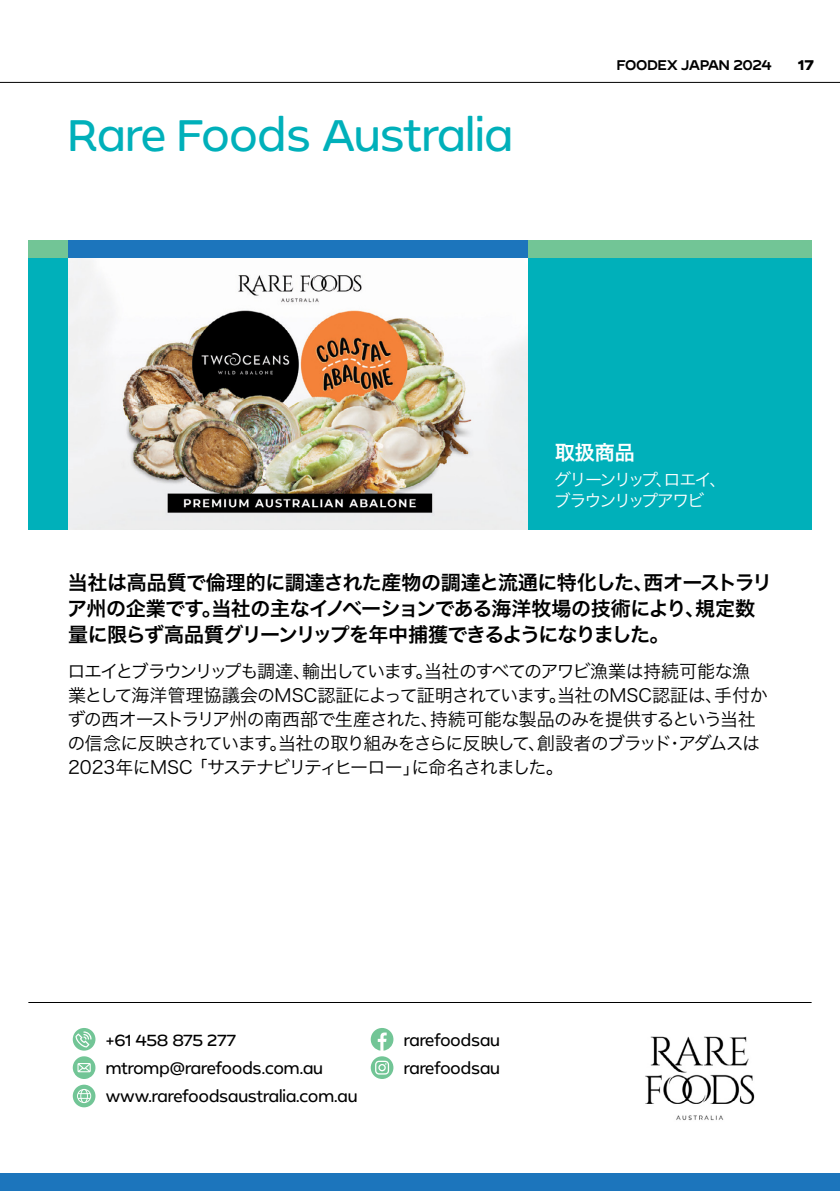
<style>
.page{position:relative;width:840px;height:1191px;background:#fff}
.page>*{position:absolute;margin:0;border:0;box-sizing:border-box;transform-origin:0 0}
.t1{font:44px "Byrd";letter-spacing:-.03em;color:#00b0ba}
.t2{font:20px/26px "Hira Kaku Pro N W6";letter-spacing:-.035em;color:#000}
.t3{font:20px "Hira Kaku Pro N W6";color:#fff}
.t4{font:18px/24px "Hira Kaku Pro N W3";letter-spacing:-.055em;color:#000}
.t5{font:17px/20.4px "Hira Kaku Pro N W3";letter-spacing:-.125em;color:#fff}
.t6{font:16px/28.4px "Byrd";letter-spacing:-.03em;color:#000}
.t7{font:600 14px "Byrd";letter-spacing:-.025em;color:#000}
.t8{font:800 14px "Byrd";color:#000}
</style>
<div class="page">
<div style="left:28px;top:240px;width:783px;height:289px;background:#00b0ba"></div>
<img style="left:645px;top:1036px;width:110px;height:85px">
<img style="left:68px;top:257px;width:459px;height:272px">
<svg style="left:73px;top:1028px;width:22px;height:22px"></svg>
<svg style="left:73px;top:1056px;width:23px;height:51px"></svg>
<svg style="left:370px;top:1028px;width:23px;height:22px"></svg>
<svg style="left:370px;top:1056px;width:23px;height:23px"></svg>
<hr style="left:28px;top:1002px;width:783px;height:1px;background:#000">
<div style="left:68px;top:240px;width:459px;height:17px;background:#1c75bc"></div>
<div style="left:527px;top:240px;width:284px;height:17px;background:#72c596"></div>
<div style="left:28px;top:240px;width:40px;height:17px;background:#72c596"></div>
<div style="left:0;top:1174px;width:839px;height:17px;background:#1c75bc"></div>
<hr style="left:0;top:82px;width:839px;height:1px;background:#000">
<p class="t1" style="left:68px;top:104px;width:446px">Rare Foods Australia</p>
<p class="t7" style="left:616px;top:55px;width:156px">FOODEX JAPAN 2024</p>
<p class="t8" style="left:797px;top:55px;width:17px">17</p>
<p class="t3" style="left:554px;top:434px;width:81px">取扱商品</p>
<p class="t5" style="left:553px;top:468px;width:174px">グリーンリップ、ロエイ、ブラウンリップアワビ</p>
<p class="t2" style="left:67px;top:569px;width:706px">当社は高品質で倫理的に調達された産物の調達と流通に特化した、西オーストラリア州の企業です。当社の主なイノベーションである海洋牧場の技術により、規定数量に限らず高品質グリーンリップを年中捕獲できるようになりました。</p>
<p class="t4" style="left:67px;top:658px;width:701px">ロエイとブラウンリップも調達、輸出しています。当社のすべてのアワビ漁業は持続可能な漁業として海洋管理協議会のMSC認証によって証明されています。当社のMSC認証は、手付かずの西オーストラリア州の南西部で生産された、持続可能な製品のみを提供するという当社の信念に反映されています。当社の取り組みをさらに反映して、創設者のブラッド・アダムスは2023年にMSC 「サステナビリティヒーロー」に命名されました。</p>
<p class="t6" style="left:106px;top:1025px;width:253px">+61 458 875 277 mtromp@rarefoods.com.au www.rarefoodsaustralia.com.au</p>
<p class="t6" style="left:403px;top:1025px;width:98px">rarefoodsau rarefoodsau</p>
</div>
